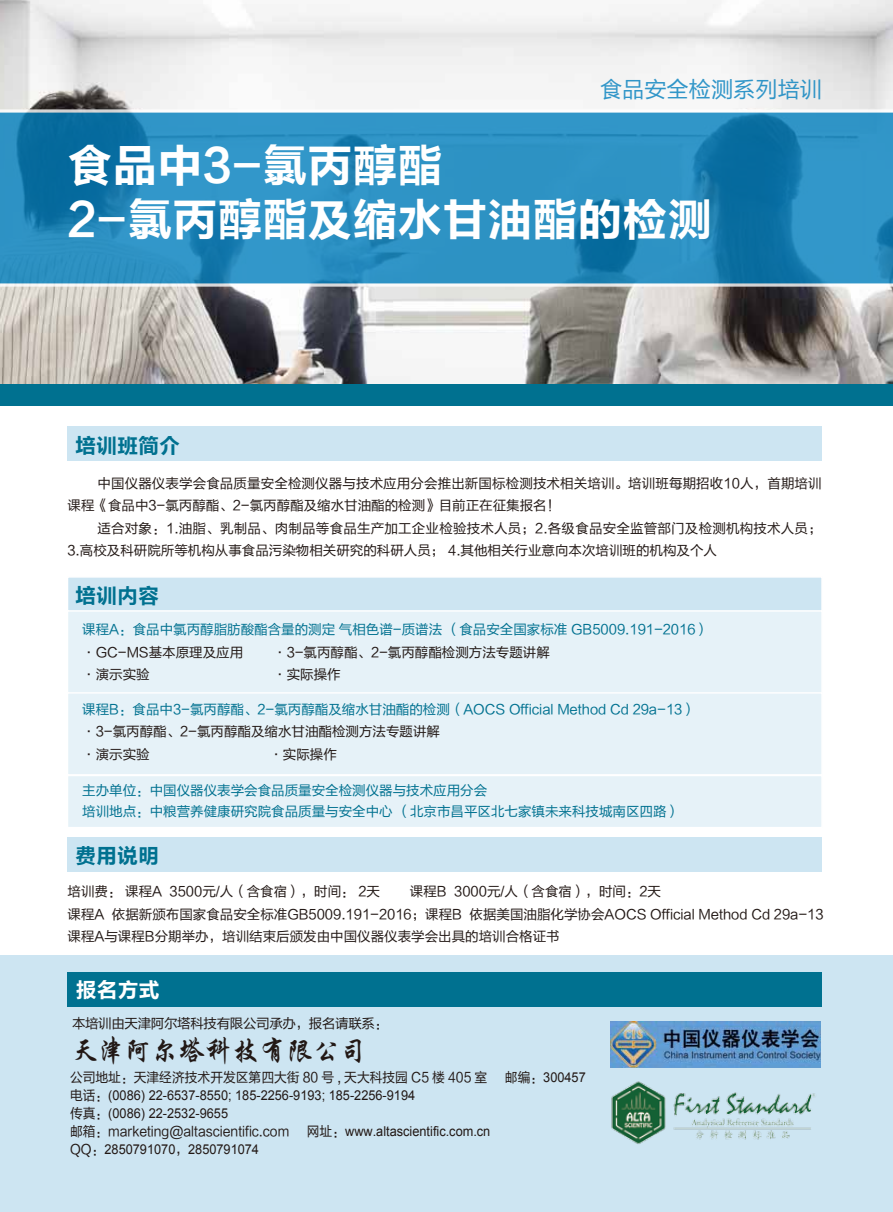
<style>
.page{position:relative;width:893px;height:1212px;background:#fff}
.page>*{position:absolute;margin:0;border:0;box-sizing:border-box;transform-origin:0 0}
.t1{font:45px/54px "FZLTCHJW GB1 0";color:#fff}
.t2{font:28.8px "ST Xingkai";color:#221815;scale:.94 1}
.t3{font:22.2px "FZLTHJW GB1 0";color:#007ebd}
.t4{font:21px "FZLTCHJW GB1 0";color:#007190}
.t5{font:21px "FZLTCHJW GB1 0";color:#fff}
.t6{font:13.65px/18px "Arial";color:#221815;scale:.94 1}
.t7{font:13.65px "FZLTHJW GB1 0";color:#221815;scale:.94 1}
.t8{font:13.5px/22.5px "FZLTHJW GB1 0";color:#221815}
.t9{font:13.5px/21px "FZLTHJW GB1 0";color:#007190}
.t10{font:13.5px "FZLTHJW GB1 0";letter-spacing:-.025em;color:#221815}
.s1{font-family:"FZLTHJW GB1 0"}
</style>
<div class="page">
<div style="left:67px;top:610px;width:756px;height:83px;background:#e6f2f8;border:1px solid #fff"></div>
<div style="left:67px;top:692px;width:756px;height:83px;background:#e6f2f8;border:1px solid #fff"></div>
<div style="left:67px;top:775px;width:756px;height:53px;background:#e6f2f8;border:1px solid #fff"></div>
<div style="left:0;top:956px;width:893px;height:256px;background:#cde5f2"></div>
<div style="left:68px;top:427px;width:754px;height:34px;background:#cde5f2"></div>
<div style="left:68px;top:972px;width:754px;height:34px;background:#007190"></div>
<div style="left:68px;top:838px;width:754px;height:34px;background:#cde5f2"></div>
<div style="left:67px;top:576px;width:756px;height:36px;background:#cde5f2;border:2px solid #fff"></div>
<img style="left:611px;top:1081px;width:204px;height:63px">
<img style="left:0;top:0;width:893px;height:384px">
<svg style="left:0;top:109px;width:893px;height:178px;fill:#2e93c4"></svg>
<div style="left:0;top:384px;width:893px;height:21px;background:#007190"></div>
<img style="left:610px;top:1021px;width:210px;height:46px">
<h3 class="t3" style="left:600px;top:78px;width:223px">食品安全检测系列培训</h3>
<h1 class="t1" style="left:68px;top:139px;width:646px">食品中3-氯丙醇酯<br>2-氯丙醇酯及缩水甘油酯的检测</h1>
<h3 class="t4" style="left:75px;top:434px;width:106px">培训班简介</h3>
<p class="t8" style="left:68px;top:472px;width:756px;text-indent:30px">中国仪器仪表学会食品质量安全检测仪器与技术应用分会推出新国标检测技术相关培训。培训班每期招收10人，首期培训课程《食品中3-氯丙醇酯、2-氯丙醇酯及缩水甘油酯的检测》目前正在征集报名！</p>
<p class="t8" style="left:68px;top:517px;width:756px;text-indent:30px">适合对象：1.油脂、乳制品、肉制品等食品生产加工企业检验技术人员；2.各级食品安全监管部门及检测机构技术人员；<br>3.高校及科研院所等机构从事食品污染物相关研究的科研人员； 4.其他相关行业意向本次培训班的机构及个人</p>
<h3 class="t4" style="left:75px;top:584px;width:85px">培训内容</h3>
<p class="t9" style="left:82px;top:620px;width:628px">课程A：食品中氯丙醇脂肪酸酯含量的测定 气相色谱-质谱法 （食品安全国家标准 GB5009.191-2016）</p>
<p class="t8" style="left:82px;top:641px;width:163px">·GC-MS基本原理及应用</p>
<p class="t8" style="left:273px;top:641px;width:278px">·3-氯丙醇酯、2-氯丙醇酯检测方法专题讲解</p>
<p class="t8" style="left:82px;top:664px;width:69px">·演示实验</p>
<p class="t8" style="left:273px;top:664px;width:69px">·实际操作</p>
<p class="t9" style="left:82px;top:699px;width:615px">课程B：食品中3-氯丙醇酯、2-氯丙醇酯及缩水甘油酯的检测（AOCS Official Method Cd 29a-13）</p>
<p class="t8" style="left:82px;top:721px;width:359px">·3-氯丙醇酯、2-氯丙醇酯及缩水甘油酯检测方法专题讲解·演示实验</p>
<p class="t8" style="left:269px;top:743px;width:69px">·实际操作</p>
<p class="t9" style="left:82px;top:780px;width:599px">主办单位：中国仪器仪表学会食品质量安全检测仪器与技术应用分会<br>培训地点：中粮营养健康研究院食品质量与安全中心 （北京市昌平区北七家镇未来科技城南区四路）</p>
<h3 class="t4" style="left:75px;top:844px;width:85px">费用说明</h3>
<p class="t8" style="left:68px;top:880px;width:314px">培训费： 课程A 3500元/人（含食宿），时间： 2天</p>
<p class="t8" style="left:68px;top:880px;width:758px;text-indent:342px">课程B 3000元/人（含食宿），时间：2天<br>课程A 依据新颁布国家食品安全标准GB5009.191-2016；课程B 依据美国油脂化学协会AOCS Official Method Cd 29a-13课程A与课程B分期举办，培训结束后颁发由中国仪器仪表学会出具的培训合格证书</p>
<h3 class="t5" style="left:76px;top:978px;width:86px">报名方式</h3>
<p class="t10" style="left:72px;top:1016px;width:318px">本培训由天津阿尔塔科技有限公司承办，报名请联系：</p>
<h2 class="t2" style="left:70px;top:1036px;width:317px">天津阿尔塔科技有限公司</h2>
<p class="t7" style="left:70px;top:1070px;width:445px">公司地址：天津经济技术开发区第四大街 80 号 , 天大科技园 C5 楼 405 室</p>
<p class="t6" style="left:505px;top:1069px;width:87px"><span class="s1">邮编：</span>300457</p>
<p class="t6" style="left:70px;top:1087px;width:369px"><span class="s1">电话：</span>(0086) 22-6537-8550; 185-2256-9193; 185-2256-9194<span class="s1">传真：</span>(0086) 22-2532-9655</p>
<p class="t7" style="left:70px;top:1124px;width:235px">邮箱：marketing@altascientific.com</p>
<p class="t6" style="left:307px;top:1123px;width:197px"><span class="s1">网址：</span>www.altascientific.com.cn</p>
<p class="t6" style="left:70px;top:1141px;width:203px"><span class="s1">QQ：</span>2850791070<span class="s1">，</span>2850791074</p>
</div>
